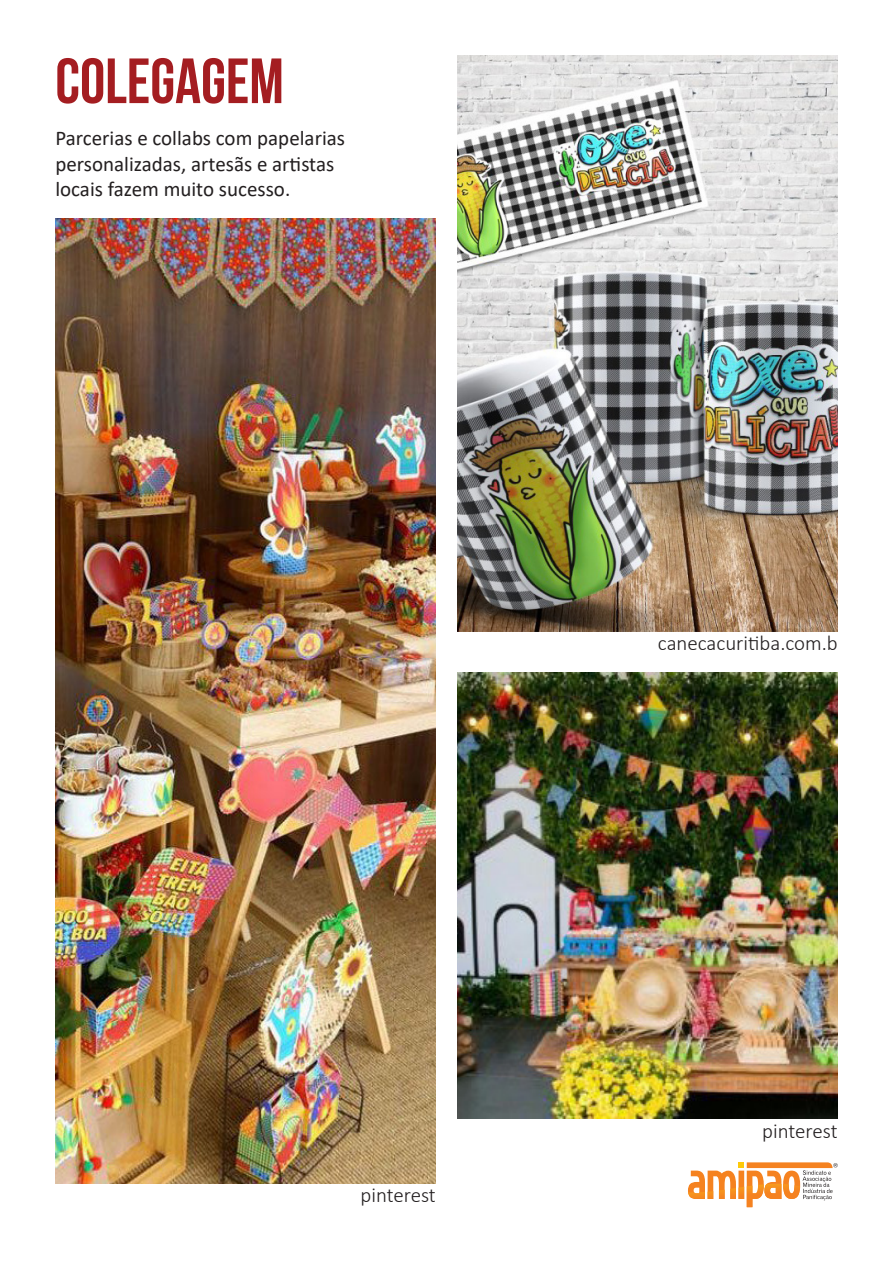
<style>
.page{position:relative;width:893px;height:1263px;background:#fff}
.page>*{position:absolute;margin:0;border:0;box-sizing:border-box;transform-origin:0 0}
.TITULOS{font:700 63.75px "Bebas Neue";color:#a41d21}
.TEXTOS_GERAIS{font:21px/25.2px "Calibri";color:#231f20}
.TEXTOS_FALADOS{font:300 21px "Calibri";color:#231f20}
</style>
<div class="page">
<svg style="left:688px;top:1162px;width:150px;height:45px"></svg>
<img style="left:457px;top:55px;width:381px;height:576px">
<img style="left:55px;top:219px;width:381px;height:964px">
<img style="left:457px;top:673px;width:381px;height:446px">
<p class="TITULOS" style="left:55px;top:46px;width:230px">COLEGAGEM</p>
<p class="TEXTOS_GERAIS" style="left:55px;top:125px;width:291px">Parcerias e collabs com papelarias personalizadas, artesãs e artistas locais fazem muito sucesso.</p>
<p class="TEXTOS_FALADOS" style="left:360px;top:1182px;width:77px">pinterest</p>
<p class="TEXTOS_FALADOS" style="left:658px;top:630px;width:181px">canecacuritiba.com.b</p>
<p class="TEXTOS_FALADOS" style="left:762px;top:1118px;width:77px">pinterest</p>
</div>
